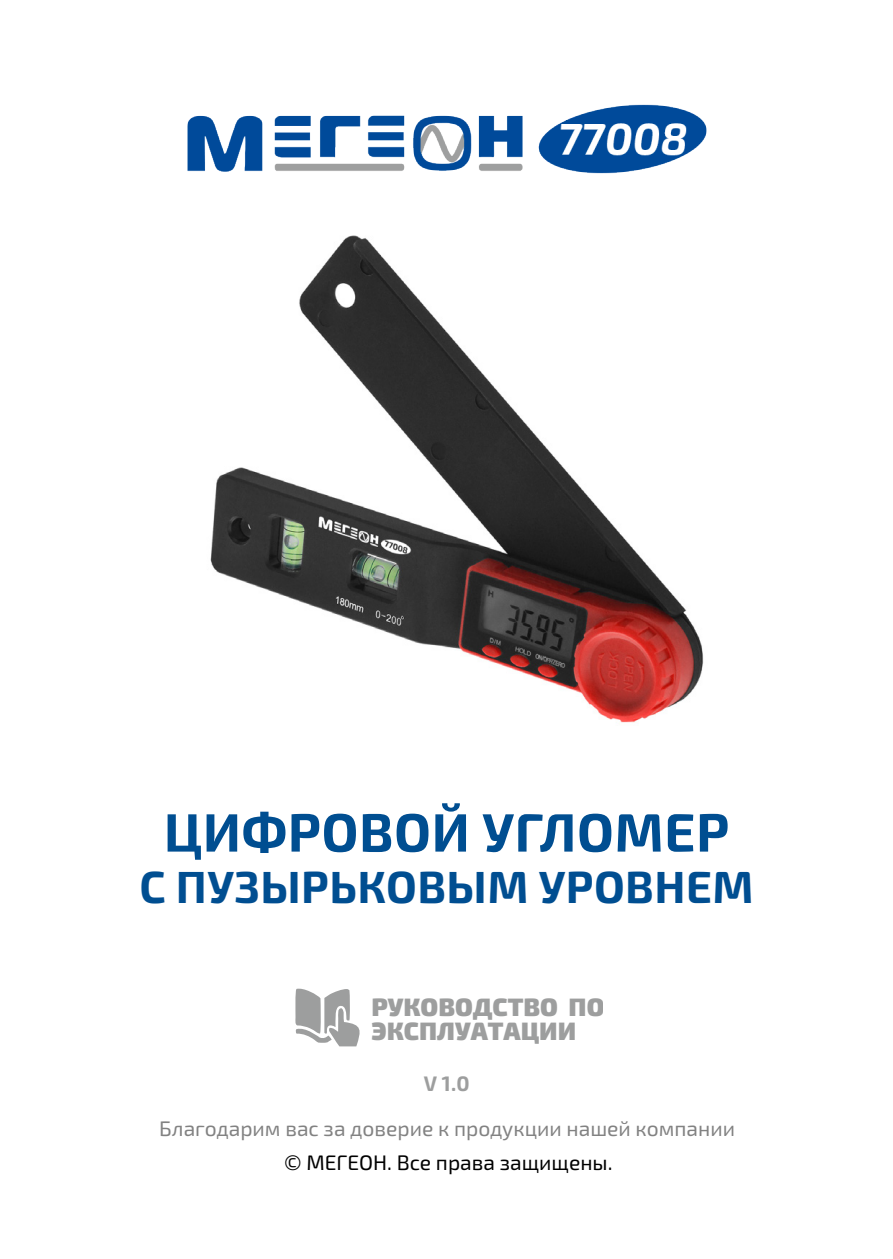
<style>
.page{position:relative;width:893px;height:1259px;background:#fff}
.page>*{position:absolute;margin:0;border:0;box-sizing:border-box;transform-origin:0 0}
.заголовок_син{font:700 54px "Exo 2.0";letter-spacing:.01em;color:#004e91}
.заголовок_син-2{font:700 45px "Exo 2.0";letter-spacing:.01em;color:#004e91}
.t1{font:900 25.2px/24.3px "Exo 2.0";color:#9d9e9e}
.t2{font:21px "Exo 2.0";color:#828282}
.t3{font:21px "Exo 2.0";color:#000}
.кнопки{font:700 21px "Exo 2.0";color:#9d9e9e}
</style>
<div class="page">
<svg style="left:295px;top:988px;width:65px;height:58px"></svg>
<img style="left:187px;top:104px;width:520px;height:70px">
<img style="left:210px;top:235px;width:494px;height:488px">
<p class="заголовок_син" style="left:164px;top:800px;width:567px">ЦИФРОВОЙ УГЛОМЕР</p>
<p class="заголовок_син-2" style="left:139px;top:860px;width:616px">С ПУЗЫРЬКОВЫМ УРОВНЕМ</p>
<p class="t1" style="left:371px;top:995px;width:235px">РУКОВОДСТВО ПО<br>ЭКСПЛУАТАЦИИ</p>
<p class="кнопки" style="left:424px;top:1070px;width:47px">V 1.0</p>
<p class="t2" style="left:159px;top:1116px;width:577px">Благодарим вас за доверие к продукции нашей компании</p>
<p class="t3" style="left:284px;top:1150px;width:330px">© МЕГЕОН. Все права защищены.</p>
</div>
